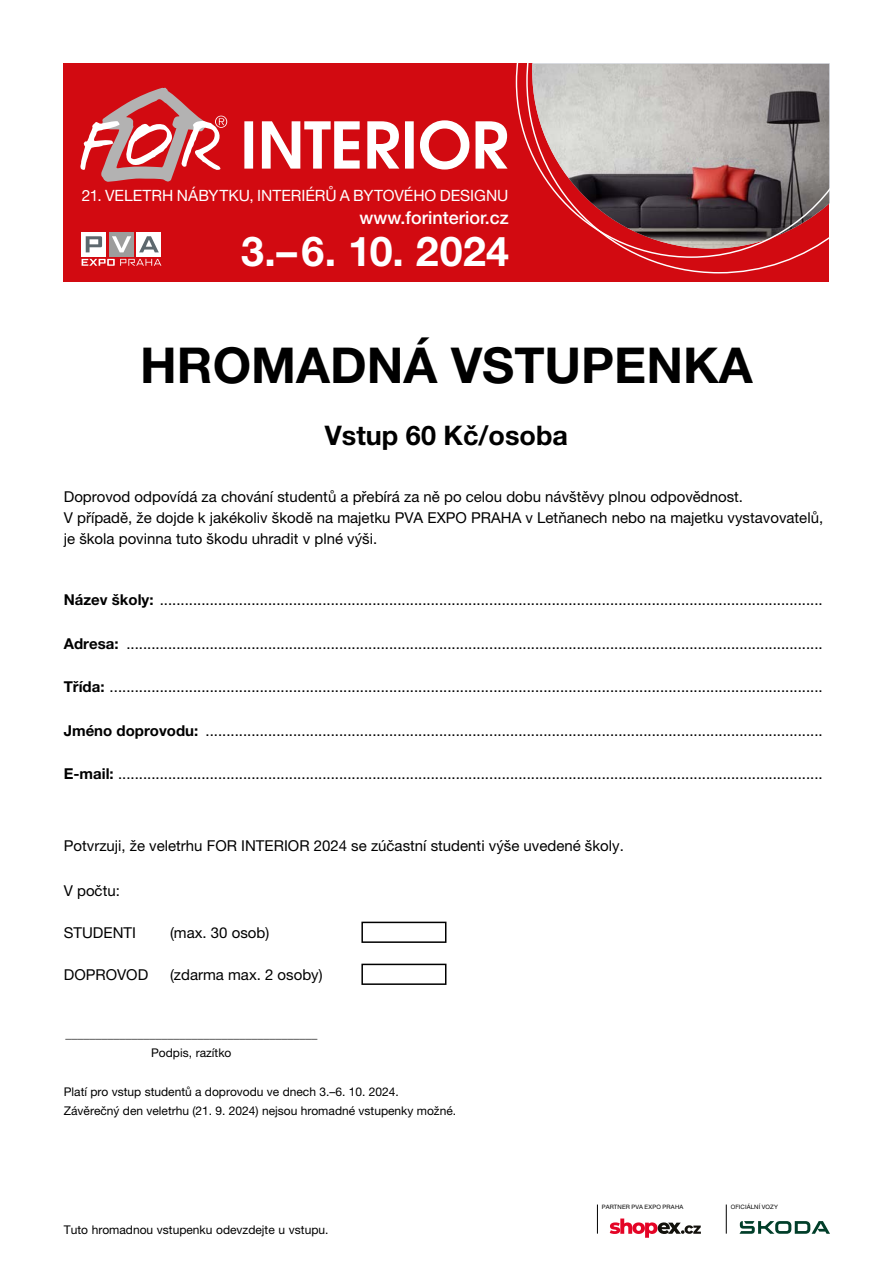
<style>
.page{position:relative;width:893px;height:1263px;background:#fff}
.page>*{position:absolute;margin:0;border:0;box-sizing:border-box;transform-origin:0 0}
.t1{font:700 49.5px "Helvetica Neue LT Pro";color:#000}
.t2{font:700 41.1px "Helvetica Neue LT Pro";letter-spacing:.01em;color:#fff}
.t3{font:700 27px "Helvetica Neue LT Pro";color:#000}
.t4{font:500 18px "Helvetica Neue LT Pro";color:#fff}
.t5{font:15.6px "Helvetica Neue LT Pro";color:#fff}
.t6{font:15px/21px "Helvetica Neue LT Pro";color:#000}
.t7{font:12px/19.2px "Helvetica Neue LT Pro";color:#000}
.t8{font:6px "Helvetica Neue LT Pro";letter-spacing:.02em;color:#000}
.s1{font-weight:700}
</style>
<div class="page">
<div style="left:361px;top:922px;width:85px;height:21px;border:2px solid #000"></div>
<div style="left:361px;top:964px;width:85px;height:21px;border:2px solid #000"></div>
<svg style="left:726px;top:1204px;width:1px;height:29px"></svg>
<svg style="left:610px;top:1218px;width:91px;height:20px"></svg>
<svg style="left:597px;top:1204px;width:1px;height:29px"></svg>
<svg style="left:739px;top:1221px;width:91px;height:13px"></svg>
<div style="left:64px;top:64px;width:765px;height:218px;background:#d20a11"></div>
<div style="left:82px;top:232px;width:24px;height:25px;background:#fff"></div>
<div style="left:109px;top:232px;width:25px;height:25px;background:#9d9d9c"></div>
<div style="left:137px;top:232px;width:24px;height:25px;background:#fff"></div>
<svg style="left:86px;top:236px;width:16px;height:16px"></svg>
<svg style="left:112px;top:236px;width:19px;height:16px"></svg>
<svg style="left:139px;top:236px;width:20px;height:16px"></svg>
<svg style="left:82px;top:259px;width:79px;height:7px"></svg>
<svg style="left:80px;top:87px;width:147px;height:95px"></svg>
<svg style="left:244px;top:121px;width:9px;height:48px"></svg>
<svg style="left:262px;top:121px;width:98px;height:48px"></svg>
<svg style="left:367px;top:121px;width:32px;height:48px"></svg>
<svg style="left:405px;top:121px;width:9px;height:48px"></svg>
<svg style="left:420px;top:120px;width:49px;height:50px"></svg>
<svg style="left:476px;top:121px;width:32px;height:48px"></svg>
<svg style="left:526px;top:64px;width:303px;height:210px"></svg>
<p class="t5" style="left:82px;top:187px;width:428px">21. VELETRH NÁBYTKU, INTERIÉRŮ A BYTOVÉHO DESIGNU</p>
<p class="t4" style="left:359px;top:206px;width:151px">www.forinterior.cz</p>
<h2 class="t2" style="left:241px;top:226px;width:270px">3.–6. 10. 2024</h2>
<h1 class="t1" style="left:140px;top:334px;width:614px">HROMADNÁ VSTUPENKA</h1>
<h3 class="t3" style="left:325px;top:418px;width:245px">Vstup 60 Kč/osoba</h3>
<p class="t6" style="left:64px;top:485px;width:761px">Doprovod odpovídá za chování studentů a přebírá za ně po celou dobu návštěvy plnou odpovědnost.<br>V případě, že dojde k jakékoliv škodě na majetku PVA EXPO PRAHA v Letňanech nebo na majetku vystavovatelů, je škola povinna tuto škodu uhradit v plné výši.</p>
<p class="t6" style="left:64px;top:589px;width:760px"><span class="s1">Název školy:</span> ...............................................................................................................................................................</p>
<p class="t6" style="left:64px;top:632px;width:760px"><span class="s1">Adresa:</span> .......................................................................................................................................................................</p>
<p class="t6" style="left:64px;top:676px;width:760px"><span class="s1">Třída:</span> ...........................................................................................................................................................................</p>
<p class="t6" style="left:64px;top:719px;width:760px"><span class="s1">Jméno doprovodu:</span> ....................................................................................................................................................</p>
<p class="t6" style="left:64px;top:763px;width:760px"><span class="s1">E-mail:</span> .........................................................................................................................................................................</p>
<p class="t6" style="left:64px;top:835px;width:562px">Potvrzuji, že veletrhu FOR INTERIOR 2024 se zúčastní studenti výše uvedené školy.</p>
<p class="t6" style="left:64px;top:879px;width:58px">V počtu:</p>
<p class="t6" style="left:64px;top:921px;width:74px">STUDENTI</p>
<p class="t6" style="left:170px;top:921px;width:101px">(max. 30 osob)</p>
<p class="t6" style="left:64px;top:963px;width:86px">DOPROVOD</p>
<p class="t6" style="left:170px;top:963px;width:154px">(zdarma max. 2 osoby)</p>
<p class="t7" style="left:65px;top:1024px;width:253px;text-align:center">__________________________________________<br>Podpis, razítko</p>
<p class="t7" style="left:64px;top:1082px;width:394px">Platí pro vstup studentů a doprovodu ve dnech 3.–6. 10. 2024.<br>Závěrečný den veletrhu (21. 9. 2024) nejsou hromadné vstupenky možné.</p>
<p class="t7" style="left:64px;top:1219px;width:266px">Tuto hromadnou vstupenku odevzdejte u vstupu.</p>
<p class="t8" style="left:602px;top:1203px;width:83px">PARTNER PVA EXPO PRAHA</p>
<p class="t8" style="left:731px;top:1203px;width:49px">OFICIÁLNÍ VOZY</p>
</div>
